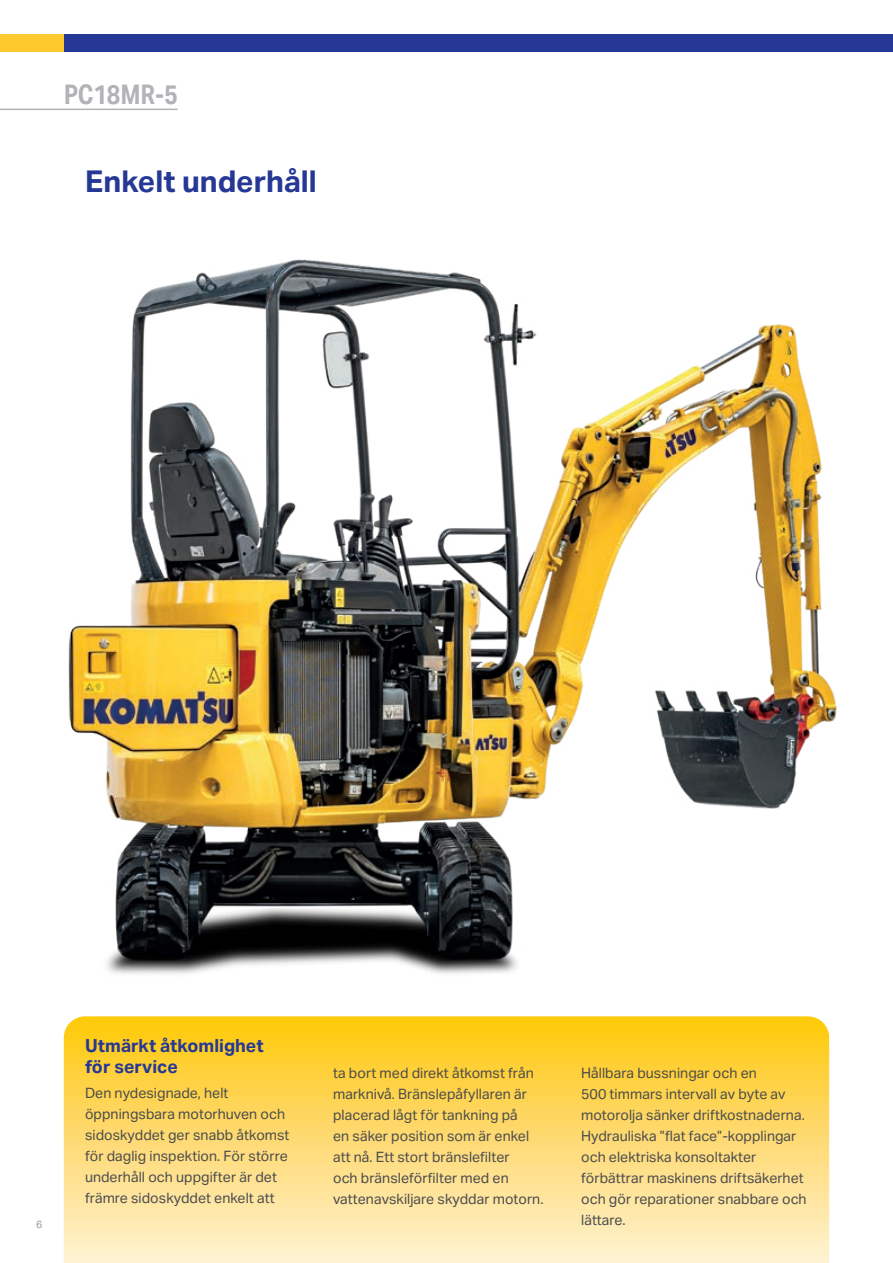
<style>
.page{position:relative;width:893px;height:1263px;background:#fff}
.page>*{position:absolute;margin:0;border:0;box-sizing:border-box;transform-origin:0 0}
.t1{font:700 30px "Aktiv Grotesk";color:#263895}
.t2{font:700 27px "Aktiv Grotesk Cd";color:#b2b3b7}
.t3{font:700 18px/21px "Aktiv Grotesk";color:#263895}
.t4{font:14.25px/21px "Aktiv Grotesk";color:#4b4c4d}
.t5{font:10.5px "Aktiv Grotesk";color:#939598}
</style>
<div class="page">
<svg style="left:64px;top:1016px;width:765px;height:247px"></svg>
<img style="left:68px;top:259px;width:769px;height:715px">
<hr style="left:0;top:109px;width:178px;height:1px;background:#b2b3b7">
<div style="left:0;top:34px;width:143px;height:17px;background:#fec92d"></div>
<div style="left:64px;top:34px;width:829px;height:17px;background:#263895"></div>
<h2 class="t2" style="left:64px;top:79px;width:115px">PC18MR-5</h2>
<h1 class="t1" style="left:85px;top:164px;width:233px">Enkelt underhåll</h1>
<p class="t5" style="left:36px;top:1218px;width:8px">6</p>
<p class="t3" style="left:85px;top:1035px;width:180px">Utmärkt åtkomlighet för service</p>
<p class="t4" style="left:85px;top:1083px;width:206px">Den nydesignade, helt öppningsbara motorhuven och sidoskyddet ger snabb åtkomst för daglig inspektion. För större underhåll och uppgifter är det främre sidoskyddet enkelt att</p>
<p class="t4" style="left:333px;top:1062px;width:212px">ta bort med direkt åtkomst från marknivå. Bränslepåfyllaren är placerad lågt för tankning på<br>en säker position som är enkel att nå. Ett stort bränslefilter<br>och bränsleförfilter med en vattenavskiljare skyddar motorn.</p>
<p class="t4" style="left:581px;top:1062px;width:227px">Hållbara bussningar och en<br>500 timmars intervall av byte av motorolja sänker driftkostnaderna.<br>Hydrauliska ”flat face”-kopplingar och elektriska konsoltakter förbättrar maskinens driftsäkerhet och gör reparationer snabbare och lättare.</p>
</div>
